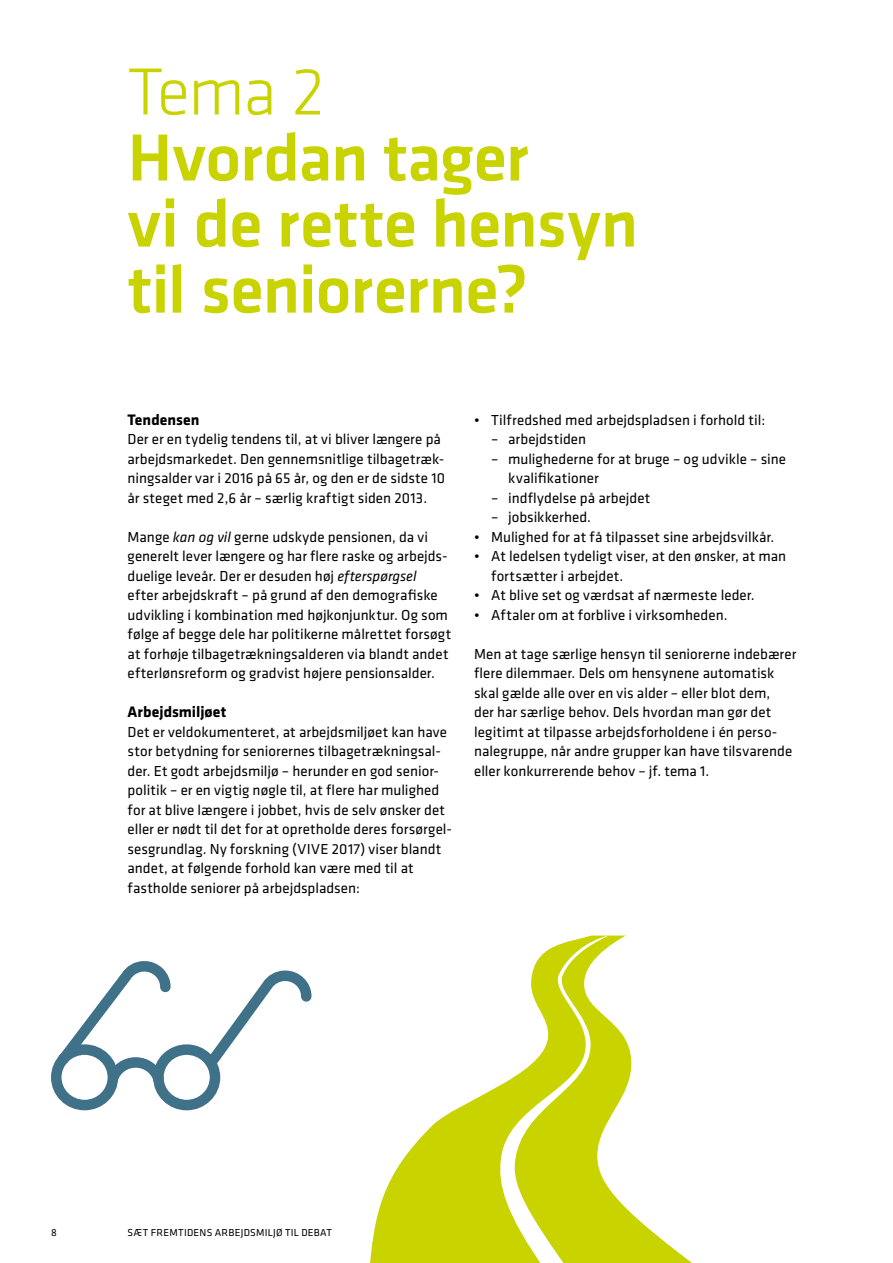
<style>
.page{position:relative;width:893px;height:1263px;background:#fff}
.page>*{position:absolute;margin:0;border:0;box-sizing:border-box;transform-origin:0 0}
.t1{font:500 69px/66px "Klavika";letter-spacing:-.01em;color:#c8d300}
.t2{font:300 69px "Klavika";color:#c8d300}
.t3{font:700 15.75px "Klavika";color:#000}
.t4{font:15px/19.5px "Klavika";color:#000}
.t5{font:10.5px "Klavika";letter-spacing:.025em;color:#000}
.s1{font-style:italic}
</style>
<div class="page">
<hr style="left:892px;top:0;width:1px;height:1263px;background:#c8d300">
<svg style="left:609px;top:935px;width:83px;height:328px"></svg>
<svg style="left:370px;top:935px;width:239px;height:328px;fill:#c8d300"></svg>
<svg style="left:51px;top:961px;width:261px;height:150px"></svg>
<h1 class="t2" style="left:128px;top:50px;width:199px">Tema 2</h1>
<h1 class="t1" style="left:128px;top:123px;width:512px">Hvordan tager<br>vi de rette hensyn til seniorerne?</h1>
<p class="t3" style="left:128px;top:408px;width:73px">Tendensen</p>
<p class="t4" style="left:128px;top:429px;width:319px">Der er en tydelig tendens til, at vi bliver længere på arbejdsmarkedet. Den gennemsnitlige tilbagetræk&shy;ningsalder var i 2016 på 65 år, og den er de sidste 10 år steget med 2,6 år – særlig kraftigt siden 2013.</p>
<p class="t4" style="left:128px;top:526px;width:325px">Mange <span class="s1">kan og vil</span> gerne udskyde pensionen, da vi generelt lever længere og har flere raske og arbejds&shy;duelige leveår. Der er desuden høj <span class="s1">efterspørgsel </span>efter arbejdskraft – på grund af den demografiske udvikling i kombination med højkonjunktur. Og som følge af begge dele har politikerne målrettet forsøgt at forhøje tilbagetrækningsalderen via blandt andet efterlønsreform og gradvist højere pensionsalder.</p>
<p class="t3" style="left:128px;top:700px;width:100px">Arbejdsmiljøet</p>
<p class="t4" style="left:128px;top:721px;width:326px">Det er veldokumenteret, at arbejdsmiljøet kan have stor betydning for seniorernes tilbagetrækningsal&shy;der. Et godt arbejdsmiljø – herunder en god senior&shy;politik – er en vigtig nøgle til, at flere har mulighed for at blive længere i jobbet, hvis de selv ønsker det eller er nødt til det for at opretholde deres forsørgel&shy;sesgrundlag. Ny forskning (VIVE 2017) viser blandt andet, at følgende forhold kan være med til at fastholde seniorer på arbejdspladsen:</p>
<p class="t4" style="left:474px;top:409px;width:293px">• Tilfredshed med arbejdspladsen i forhold til:</p>
<p class="t4" style="left:491px;top:429px;width:97px">– arbejdstiden</p>
<p class="t4" style="left:508px;top:448px;width:279px;text-indent:-17px">– mulighederne for at bruge – og udvikle – sine kvalifikationer</p>
<p class="t4" style="left:491px;top:487px;width:161px">– indflydelse på arbejdet</p>
<p class="t4" style="left:491px;top:507px;width:101px">– jobsikkerhed.</p>
<p class="t4" style="left:474px;top:526px;width:302px">• Mulighed for at få tilpasset sine arbejdsvilkår.</p>
<p class="t4" style="left:491px;top:546px;width:297px;text-indent:-17px">• At ledelsen tydeligt viser, at den ønsker, at man fortsætter i arbejdet.</p>
<p class="t4" style="left:474px;top:585px;width:282px">• At blive set og værdsat af nærmeste leder.</p>
<p class="t4" style="left:474px;top:604px;width:255px">• Aftaler om at forblive i virksomheden.</p>
<p class="t4" style="left:474px;top:643px;width:324px">Men at tage særlige hensyn til seniorerne indebærer flere dilemmaer. Dels om hensynene automatisk skal gælde alle over en vis alder – eller blot dem,<br>der har særlige behov. Dels hvordan man gør det legitimt at tilpasse arbejdsforholdene i én perso&shy;nalegruppe, når andre grupper kan have tilsvarende eller konkurrerende behov – jf. tema 1.</p>
<p class="t5" style="left:51px;top:1225px;width:7px">8</p>
<p class="t5" style="left:128px;top:1225px;width:206px">SÆT FREMTIDENS ARBEJDSMILJØ TIL DEBAT</p>
</div>
